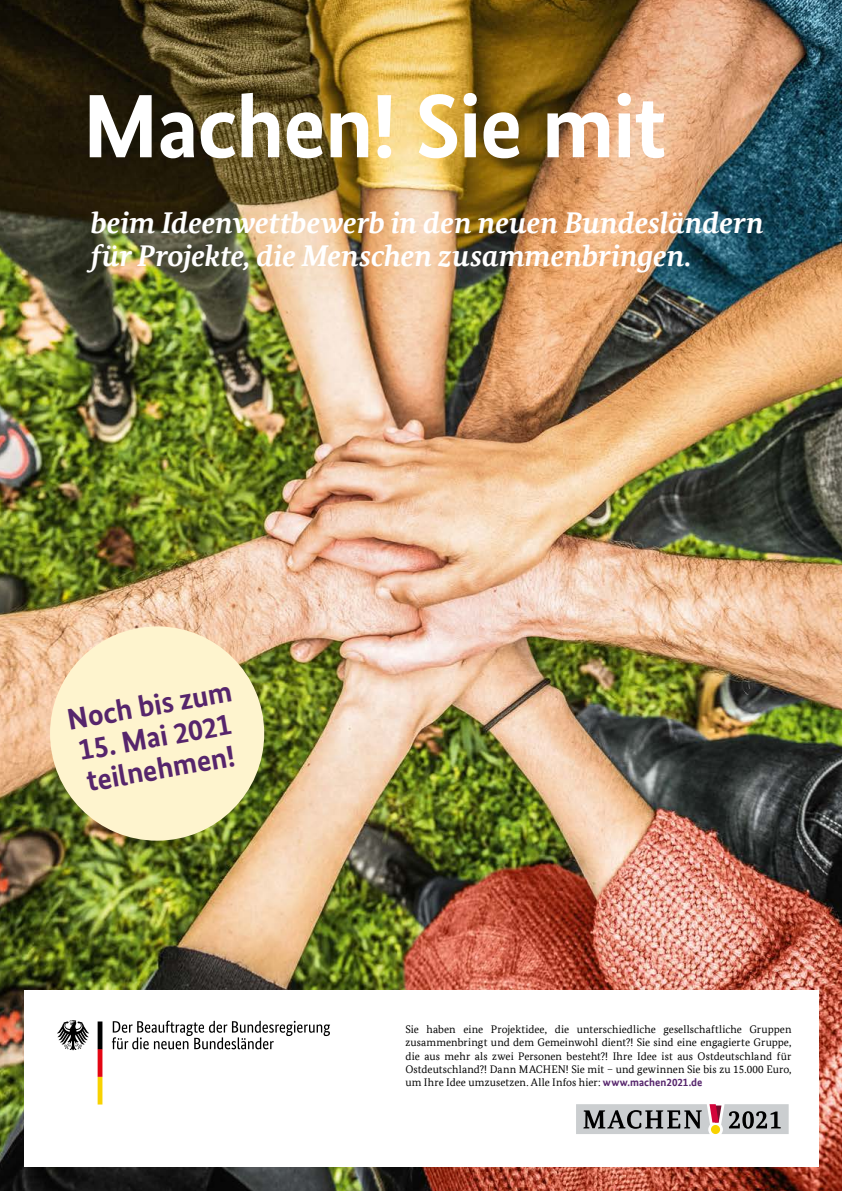
<style>
.page{position:relative;width:842px;height:1191px;background:#fff}
.page>*{position:absolute;margin:0;border:0;box-sizing:border-box;transform-origin:0 0}
.Headline{font:700 90px "Bundes Sans Office";letter-spacing:-.02em;color:#fff}
.Subline_Serif_italic{font:italic 700 30px/33px "Bundes Serif Office";letter-spacing:-.005em;color:#fff}
.Störertext{font:700 30px "Bundes Sans Office";color:#56256c}
.Copy{font:11px/13.2px "Bundes Serif Office";letter-spacing:.005em;color:#000;text-align:justify}
.s1{font-family:"Bundes Sans Office";font-weight:700;color:#56256c}
</style>
<div class="page">
<img style="left:0;top:0;width:842px;height:1191px">
<div style="left:50px;top:626px;width:214px;height:214px;background:#fef4ce;border-radius:50%"></div>
<div style="left:25px;top:990px;width:794px;height:176px;background:#fff"></div>
<svg style="left:112px;top:1020px;width:218px;height:29px"></svg>
<svg style="left:57px;top:1020px;width:32px;height:30px"></svg>
<svg style="left:98px;top:1021px;width:4px;height:83px"></svg>
<svg style="left:576px;top:1104px;width:213px;height:30px;background:#a6a4a4"></svg>
<h1 class="Headline" style="left:82px;top:74px;width:586px">Machen! Sie mit</h1>
<h2 class="Subline_Serif_italic" style="left:91px;top:206px;width:675px">beim Ideenwettbewerb in den neuen Bundesländern für Projekte, die Menschen zusammenbringen.</h2>
<h3 class="Störertext" style="left:64px;top:702px;width:168px;rotate:-10deg">Noch bis zum</h3>
<h3 class="Störertext" style="left:76px;top:733px;width:156px;rotate:-10deg">15. Mai 2021</h3>
<h3 class="Störertext" style="left:84px;top:764px;width:151px;rotate:-10deg">teilnehmen!</h3>
<p class="Copy" style="left:405px;top:1022px;width:388px">Sie haben eine Projektidee, die unterschiedliche gesellschaftliche Gruppen zusammenbringt und dem Gemeinwohl dient?! Sie sind eine engagierte Gruppe, die aus mehr als zwei Personen besteht?! Ihre Idee ist aus Ostdeutschland für Ostdeutschland?! Dann MACHEN! Sie mit – und gewinnen Sie bis zu 15.000 Euro, um Ihre Idee umzusetzen. Alle Infos hier: <span class="s1">www.machen2021.de</span></p>
</div>
